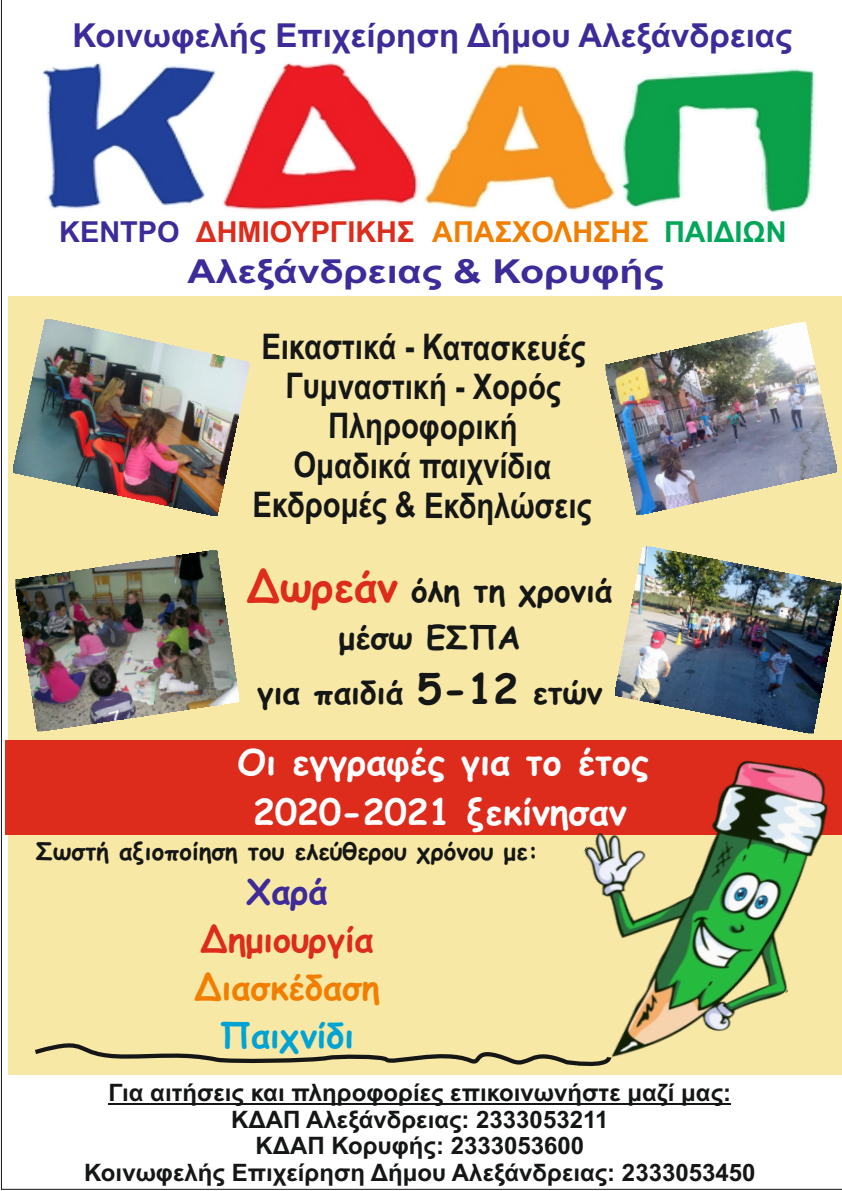
<style>
.page{position:relative;width:842px;height:1191px;background:#fff}
.page>*{position:absolute;margin:0;border:0;box-sizing:border-box;transform-origin:0 0}
.t1{font:700 36px/50.2px "Comic Sans MS";color:#fff;text-align:center}
.t2{font:700 35.4px/39.5px "Arial";letter-spacing:-.01em;color:#151616;text-align:center;scale:.82 1}
.t3{font:700 34.3px "Comic Sans MS";color:#dd2b1c}
.t4{font:700 34.3px "Comic Sans MS";color:#f27e00}
.t5{font:700 34.3px "Comic Sans MS";color:#00a3d4}
.t6{font:700 34.3px "Comic Sans MS";color:#3c2b99}
.t7{font:700 33px "Arial";color:#3c2b99}
.t8{font:700 33px "Arial";color:#3c2b99;scale:1.19 1}
.t9{font:700 31.6px/47px "Comic Sans MS";color:#151616;text-align:center}
.t10{font:700 28.9px "Arial";color:#dd2b1c}
.t11{font:700 24px/26.8px "Arial";color:#151616;text-align:center}
.t12{font:700 24px "Comic Sans MS";color:#151616}
.s1{color:#3c2b99}
.s2{color:#f27e00}
.s3{color:#00a759}
.s4{font-size:41.6px;color:#dd2b1c}
.s5{font-size:41.6px}
</style>
<div class="page">
<div style="left:8px;top:297px;width:834px;height:777px;background:#f8e8a6"></div>
<img style="left:42px;top:63px;width:773px;height:150px">
<img style="left:13px;top:319px;width:236px;height:197px">
<img style="left:15px;top:550px;width:224px;height:181px">
<img style="left:615px;top:546px;width:227px;height:168px">
<img style="left:605px;top:322px;width:232px;height:193px">
<hr style="left:108px;top:1103px;width:623px;height:1px;background:#151616">
<div style="left:5px;top:740px;width:837px;height:94px;background:#dd2b1c"></div>
<img style="left:487px;top:714px;width:355px;height:361px">
<svg style="left:35px;top:1035px;width:579px;height:39px"></svg>
<h3 class="t7" style="left:72px;top:23px;width:721px">Κοινωφελής Επιχείρηση Δήμου Αλεξάνδρειας</h3>
<p class="t10" style="left:59px;top:221px;width:729px"><span class="s1">ΚΕΝΤΡΟ</span> ΔΗΜΙΟΥΡΓΙΚΗΣ <span class="s2">ΑΠΑΣΧΟΛΗΣΗΣ</span> <span class="s3">ΠΑΙΔΙΩΝ</span></p>
<h3 class="t8" style="left:188px;top:258px;width:402px">Αλεξάνδρειας &amp; Κορυφής</h3>
<h2 class="t2" style="left:252px;top:330px;width:415px">Εικαστικά - Κατασκευές<br>Γυμναστική - Χορός<br>Πληροφορική<br>Ομαδικά παιχνίδια<br>Εκδρομές &amp; Εκδηλώσεις</h2>
<h3 class="t9" style="left:247px;top:570px;width:367px"><span class="s4">Δωρεάν</span> όλη τη χρονιά μέσω ΕΣΠΑ</h3>
<h3 class="t9" style="left:257px;top:672px;width:347px">για παιδιά <span class="s5">5-12</span> ετών</h3>
<h1 class="t1" style="left:237px;top:740px;width:413px">Οι εγγραφές για το έτος<br>2020-2021 ξεκίνησαν</h1>
<p class="t12" style="left:36px;top:840px;width:504px">Σωστή αξιοποίηση του ελεύθερου χρόνου με:</p>
<h3 class="t6" style="left:246px;top:877px;width:83px">Χαρά</h3>
<h3 class="t3" style="left:200px;top:924px;width:175px">Δημιουργία</h3>
<h3 class="t4" style="left:195px;top:972px;width:186px">Διασκέδαση</h3>
<h3 class="t5" style="left:220px;top:1020px;width:135px">Παιχνίδι</h3>
<p class="t11" style="left:84px;top:1081px;width:673px">Για αιτήσεις και πληροφορίες επικοινωνήστε μαζί μας:<br>ΚΔΑΠ Αλεξάνδρειας: 2333053211<br>ΚΔΑΠ Κορυφής: 2333053600<br>Κοινωφελής Επιχείρηση Δήμου Αλεξάνδρειας: 2333053450</p>
</div>
